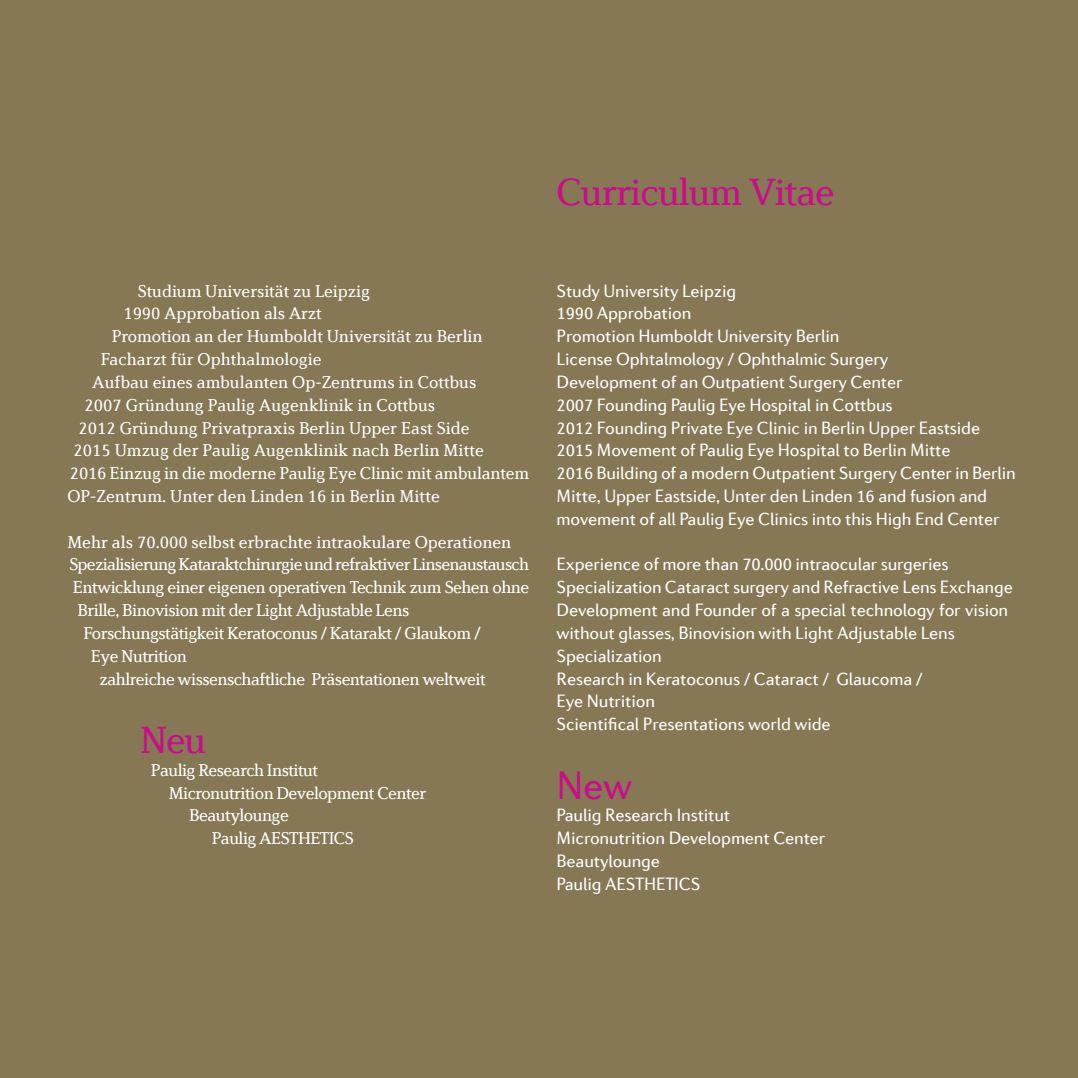
<style>
.page{position:relative;width:1078px;height:1078px;background:#fff}
.page>*{position:absolute;margin:0;border:0;box-sizing:border-box;transform-origin:0 0}
.t1{font:40px "Diverda Serif Com";letter-spacing:-.025em;color:#ca0d89}
.t2{font:40px "Diverda Sans Com";color:#ca0d89}
.t3{font:18px/22.8px "Diverda Sans Com";letter-spacing:-.01em;color:#fff}
.t4{font:18px "Diverda Serif Com";letter-spacing:-.01em;color:#fff}
.t5{font:18px "Diverda Serif Com";letter-spacing:-.03em;color:#fff}
.t6{font:18px "Diverda Serif Com";letter-spacing:-.04em;color:#fff}
</style>
<div class="page">
<div style="left:0;top:0;width:1077px;height:1077px;background:#867855"></div>
<h1 class="t1" style="left:556px;top:168px;width:280px">Curriculum Vitae</h1>
<p class="t4" style="left:138px;top:280px;width:234px">Studium Universität zu Leipzig</p>
<p class="t4" style="left:123px;top:303px;width:200px">1990 Approbation als Arzt</p>
<p class="t4" style="left:112px;top:325px;width:372px">Promotion an der Humboldt Universität zu Berlin</p>
<p class="t4" style="left:101px;top:348px;width:222px">Facharzt für Ophthalmologie</p>
<p class="t4" style="left:92px;top:371px;width:385px">Aufbau eines ambulanten Op-Zentrums in Cottbus</p>
<p class="t4" style="left:84px;top:394px;width:352px">2007 Gründung Paulig Augenklinik in Cottbus</p>
<p class="t4" style="left:78px;top:417px;width:392px">2012 Gründung Privatpraxis Berlin Upper East Side</p>
<p class="t4" style="left:73px;top:439px;width:412px">2015 Umzug der Paulig Augenklinik nach Berlin Mitte</p>
<p class="t4" style="left:70px;top:462px;width:460px">2016 Einzug in die moderne Paulig Eye Clinic mit ambulantem</p>
<p class="t4" style="left:67px;top:485px;width:374px">OP-Zentrum. Unter den Linden 16 in Berlin Mitte</p>
<p class="t4" style="left:67px;top:531px;width:445px">Mehr als 70.000 selbst erbrachte intraokulare Operationen</p>
<p class="t6" style="left:69px;top:553px;width:461px">SpezialisierungKataraktchirurgieundrefraktiverLinsenaustausch</p>
<p class="t5" style="left:73px;top:576px;width:457px">Entwicklung einer eigenen operativen Technik zum Sehen ohne</p>
<p class="t5" style="left:78px;top:599px;width:333px">Brille, Binovision mit der Light Adjustable Lens</p>
<p class="t5" style="left:84px;top:622px;width:398px">Forschungstätigkeit Keratoconus / Katarakt / Glaukom /</p>
<p class="t5" style="left:91px;top:645px;width:97px">Eye Nutrition</p>
<p class="t5" style="left:100px;top:667px;width:387px">zahlreiche wissenschaftliche Präsentationen weltweit</p>
<h1 class="t1" style="left:140px;top:716px;width:68px">Neu</h1>
<p class="t5" style="left:151px;top:759px;width:169px">Paulig Research Institut</p>
<p class="t5" style="left:169px;top:781px;width:259px">Micronutrition Development Center</p>
<p class="t5" style="left:189px;top:804px;width:101px">Beautylounge</p>
<p class="t5" style="left:212px;top:827px;width:143px">Paulig AESTHETICS</p>
<p class="t3" style="left:556px;top:279px;width:460px">Study University Leipzig<br>1990 Approbation<br>Promotion Humboldt University Berlin<br>License Ophtalmology / Ophthalmic Surgery<br>Development of an Outpatient Surgery Center<br>2007 Founding Paulig Eye Hospital in Cottbus<br>2012 Founding Private Eye Clinic in Berlin Upper Eastside 2015 Movement of Paulig Eye Hospital to Berlin Mitte<br>2016 Building of a modern Outpatient Surgery Center in Berlin Mitte, Upper Eastside, Unter den Linden 16 and fusion and movement of all Paulig Eye Clinics into this High End Center</p>
<p class="t3" style="left:556px;top:552px;width:457px">Experience of more than 70.000 intraocular surgeries Specialization Cataract surgery and Refractive Lens Exchange Development and Founder of a special technology for vision without glasses, Binovision with Light Adjustable Lens Specialization<br>Research in Keratoconus / Cataract / Glaucoma /<br>Eye Nutrition<br>Scientifical Presentations world wide</p>
<h1 class="t2" style="left:556px;top:762px;width:77px">New</h1>
<p class="t3" style="left:556px;top:803px;width:270px">Paulig Research Institut<br>Micronutrition Development Center<br>Beautylounge<br>Paulig AESTHETICS</p>
</div>
